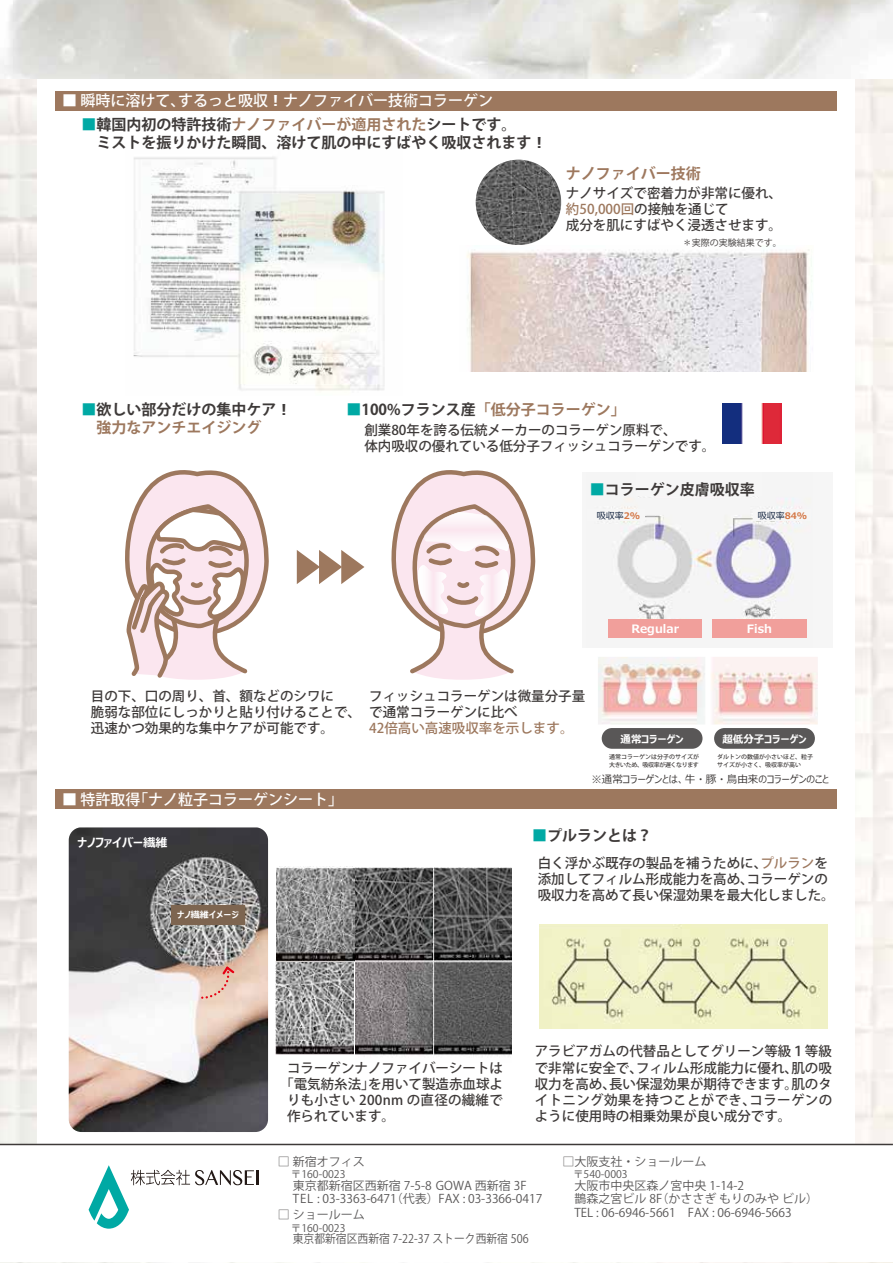
<style>
.page{position:relative;width:893px;height:1263px;background:#fff}
.page>*{position:absolute;margin:0;border:0;box-sizing:border-box;transform-origin:0 0}
.t1{font:700 15px/18px "Koz Go Pro";color:#3e3a39}
.t2{font:500 15px "Koz Go Pro";color:#fff}
.t3{font:700 15px "Koz Go Pro";color:#9d785e}
.t4{font:700 15px "Koz Go Pro";color:#9e785e}
.t5{font:500 13.5px/16.2px "Koz Go Pro";color:#3e3a39}
.t6{font:500 13.5px "Koz Go Pro";letter-spacing:.02em;color:#3e3a39}
.t7{font:500 13.5px "Koz Go Pro";color:#9d785e}
.t8{font:12px/13.5px "Koz Go Pro";color:#595757}
.t9{font:12px "Koz Go Pro";color:#595757;scale:.9 1}
.t10{font:700 12px "Meiryo UI";letter-spacing:.005em;color:#fff}
.t11{font:700 11.55px "Meiryo UI";color:#fff}
.t12{font:10.5px "Koz Go Pro";color:#595757}
.t13{font:10.5px "Meiryo UI";color:#3e3a39}
.t14{font:700 10.5px "Meiryo UI";color:#fff}
.t15{font:9px "Koz Go Pro";color:#3e3a39}
.t16{font:9px "Meiryo UI";color:#0f203c}
.t17{font:700 9px "Meiryo UI";letter-spacing:.005em;color:#fff}
.t18{font:500 6px/7.2px "Koz Go Pro";color:#3e3a39}
.s1{font-family:"Meiryo UI";font-weight:700}
.s2{color:#00a9a4}
.s3{color:#9d785e}
.s4{font-family:"Meiryo UI"}
.s5{color:#3e3a39}
.s6{font-weight:700;color:#d47746}
</style>
<div class="page">
<div style="left:56px;top:91px;width:781px;height:19px;background:#9d785e"></div>
<div style="left:56px;top:789px;width:781px;height:20px;background:#9d785e"></div>
<hr style="left:0;top:1144px;width:893px;height:1px;background:#3e3a39">
<svg style="left:89px;top:1165px;width:165px;height:64px"></svg>
<hr style="left:256px;top:1170px;width:3px;height:15px;background:#221815">
<img style="left:275px;top:961px;width:79px;height:93px">
<img style="left:355px;top:867px;width:157px;height:190px">
<img style="left:276px;top:866px;width:79px;height:96px">
<svg style="left:125px;top:470px;width:144px;height:210px"></svg>
<svg style="left:391px;top:470px;width:144px;height:210px"></svg>
<img style="left:133px;top:157px;width:252px;height:234px">
<img style="left:476px;top:160px;width:85px;height:85px;border-radius:43px">
<img style="left:467px;top:249px;width:345px;height:122px">
<img style="left:722px;top:403px;width:60px;height:40px">
<div style="left:582px;top:473px;width:251px;height:175px;background:#f6f6f6"></div>
<img style="left:617px;top:496px;width:190px;height:142px">
<div style="left:608px;top:619px;width:94px;height:19px;background:#f19f9b"></div>
<div style="left:712px;top:619px;width:94px;height:19px;background:#f19f9b"></div>
<div style="left:753px;top:509px;width:57px;height:12px;background:#f6f6f6"></div>
<div style="left:587px;top:509px;width:57px;height:12px;background:#f6f6f6"></div>
<svg style="left:297px;top:550px;width:67px;height:34px"></svg>
<img style="left:598px;top:657px;width:220px;height:67px">
<div style="left:714px;top:728px;width:101px;height:21px;background:#595757;border-radius:10px"></div>
<div style="left:602px;top:728px;width:100px;height:21px;background:#595757;border-radius:10px"></div>
<img style="left:540px;top:924px;width:287px;height:104px">
<img style="left:69px;top:827px;width:199px;height:305px">
<div style="left:171px;top:906px;width:73px;height:19px;background:#7d6550"></div>
<svg style="left:200px;top:964px;width:36px;height:36px"></svg>
<p class="t2" style="left:62px;top:91px;width:432px">■ 瞬時に溶けて、するっと吸収<span class="s1">︕</span>ナノファイバー技術コラーゲン</p>
<p class="t1" style="left:82px;top:117px;width:467px"><span class="s2">■</span>韓国内初の特許技術<span class="s3">ナノファイバーが適用された</span>シートです。<br>　ミストを振りかけた瞬間、溶けて肌の中にすばやく吸収されます<span class="s4">︕</span></p>
<p class="t4" style="left:566px;top:163px;width:136px">ナノファイバー技術</p>
<p class="t5" style="left:566px;top:186px;width:217px">ナノサイズで密着力が非常に優れ、<span class="s3">約50,000回</span>の接触を通じて<br>成分を肌にすばやく浸透させます。</p>
<p class="t15" style="left:683px;top:237px;width:101px">＊実際の実験結果です。</p>
<p class="t1" style="left:97px;top:402px;width:196px;text-indent:-15px"><span class="s2">■</span>欲しい部分だけの集中ケア<span class="s4">︕</span><span class="s3">強力なアンチエイジング</span></p>
<p class="t3" style="left:346px;top:400px;width:281px"><span class="s2">■</span><span class="s5">100%フランス産</span>「低分子コラーゲン」</p>
<p class="t5" style="left:364px;top:423px;width:352px">創業80年を誇る伝統メーカーのコラーゲン原料で、<br>体内吸収の優れている低分子フィッシュコラーゲンです。</p>
<p class="t1" style="left:590px;top:482px;width:166px"><span class="s2">■</span>コラーゲン皮膚吸収率</p>
<p class="t16" style="left:597px;top:510px;width:45px">吸収率<span class="s6">2%</span></p>
<p class="t16" style="left:758px;top:510px;width:51px">吸収率<span class="s6">84%</span></p>
<p class="t11" style="left:632px;top:621px;width:49px">Regular</p>
<p class="t11" style="left:747px;top:621px;width:26px">Fish</p>
<p class="t5" style="left:91px;top:688px;width:271px">目の下、口の周り、首、額などのシワに<br>脆弱な部位にしっかりと貼り付けることで、迅速かつ効果的な集中ケアが可能です。</p>
<p class="t2" style="left:62px;top:790px;width:282px">■ 特許取得「ナノ粒子コラーゲンシート」</p>
<p class="t10" style="left:77px;top:835px;width:92px">ナノファイバー繊維</p>
<p class="t17" style="left:177px;top:909px;width:63px">ナノ繊維イメージ</p>
<p class="t5" style="left:369px;top:688px;width:217px">フィッシュコラーゲンは微量分子量で通常コラーゲンに比べ</p>
<p class="t7" style="left:369px;top:720px;width:206px">42倍高い高速吸収率を示します。</p>
<p class="t14" style="left:620px;top:732px;width:65px">通常コラーゲン</p>
<p class="t14" style="left:722px;top:732px;width:86px">超低分子コラーゲン</p>
<p class="t18" style="left:609px;top:754px;width:91px">通常コラーゲンは分子のサイズが大きいため、吸収率が遅くなります</p>
<p class="t18" style="left:717px;top:754px;width:97px">ダルトンの数値が小さいほど、粒子サイズが小さく、吸収率が高い</p>
<p class="t13" style="left:591px;top:772px;width:239px">※通常コラーゲンとは、牛・豚・鳥由来のコラーゲンのこと</p>
<p class="t1" style="left:532px;top:828px;width:121px"><span class="s2">■</span>プルランとは？</p>
<p class="t5" style="left:538px;top:855px;width:298px">白く浮かぶ既存の製品を補うために、<span class="s3">プルラン</span>を添加してフィルム形成能力を高め、コラーゲンの吸収力を高めて長い保湿効果を最大化しました。</p>
<p class="t5" style="left:287px;top:1060px;width:217px">コラーゲンナノファイバーシートは</p>
<p class="t5" style="left:280px;top:1076px;width:224px">「電気紡糸法」を用いて製造赤血球よ</p>
<p class="t6" style="left:287px;top:1091px;width:217px">りも小さい 200nm の直径の繊維で</p>
<p class="t5" style="left:287px;top:1109px;width:109px">作られています。</p>
<p class="t5" style="left:535px;top:1044px;width:299px;text-align:justify">アラビアガムの代替品としてグリーン等級１等級で非常に安全で、フィルム形成能力に優れ、肌の吸収力を高め、長い保湿効果が期待できます。肌のタイトニング効果を持つことができ、コラーゲンのように使用時の相乗効果が良い成分です。</p>
<p class="t8" style="left:278px;top:1155px;width:88px">□ 新宿オフィス</p>
<p class="t12" style="left:278px;top:1167px;width:69px">　 〒160-0023</p>
<p class="t8" style="left:278px;top:1179px;width:266px">　 東京都新宿区西新宿 7-5-8 GOWA 西新宿 3F<br>　 TEL : 03-3363-6471（代表）FAX : 03-3366-0417</p>
<p class="t8" style="left:278px;top:1208px;width:88px">□ ショールーム</p>
<p class="t12" style="left:291px;top:1221px;width:56px">〒160-0023</p>
<p class="t9" style="left:293px;top:1231px;width:264px">東京都新宿区西新宿 7-22-37 ストーク西新宿 506</p>
<p class="t8" style="left:563px;top:1155px;width:145px">□大阪支社・ショールーム</p>
<p class="t12" style="left:563px;top:1167px;width:67px">　〒540-0003</p>
<p class="t8" style="left:563px;top:1179px;width:257px">　大阪市中央区森ノ宮中央 1-14-2<br>　鵲森之宮ビル 8F（かささぎ もりのみや ビル）　TEL : 06-6946-5661　FAX : 06-6946-5663</p>
</div>
